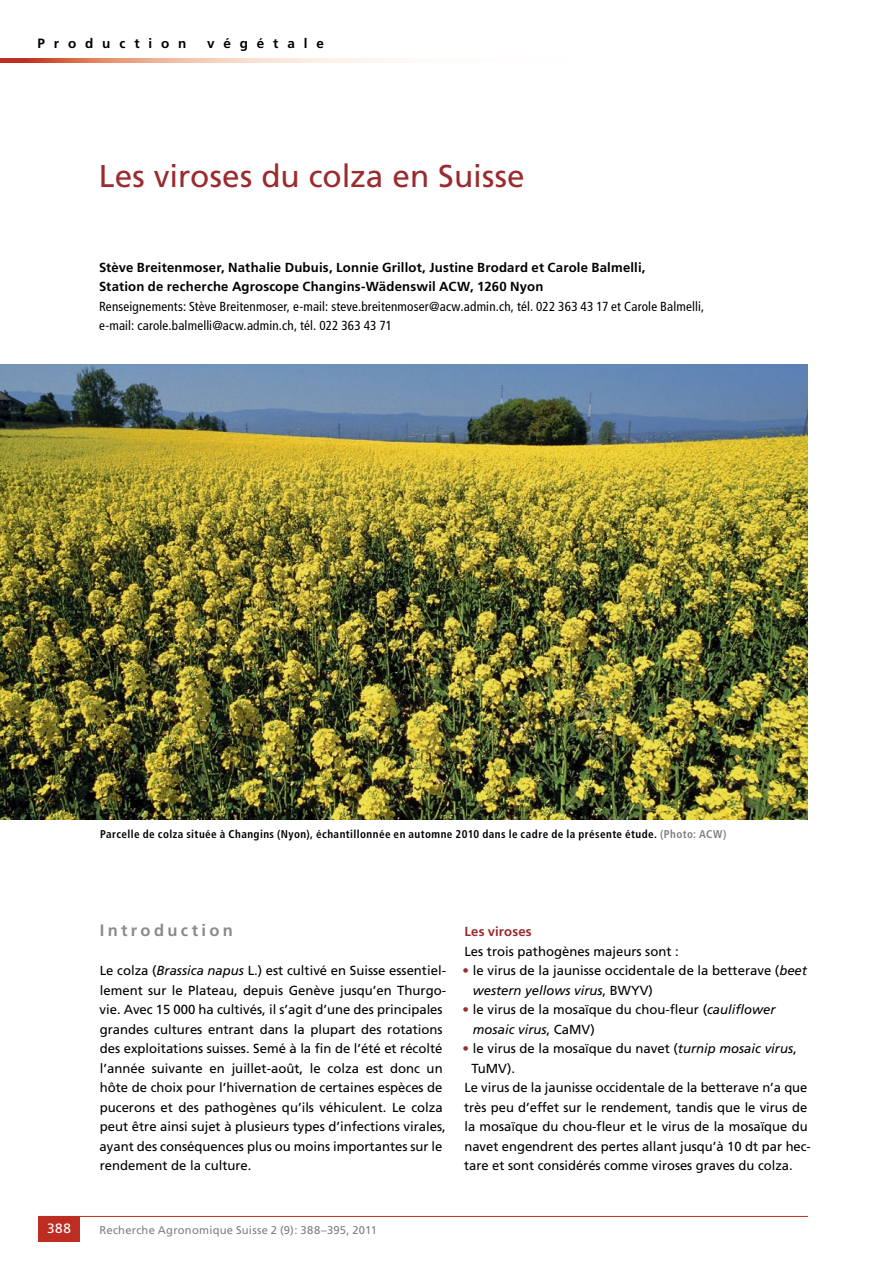
<style>
.page{position:relative;width:893px;height:1263px;background:#fff}
.page>*{position:absolute;margin:0;border:0;box-sizing:border-box;transform-origin:0 0}
.t1{font:31.5px "Frutiger LT Std";letter-spacing:.005em;color:#9a2b2f}
.t2{font:700 16.5px "Frutiger LT Std";letter-spacing:.2em;color:#8b8b8b}
.t3{font:700 13.5px "Frutiger LT Std";letter-spacing:.655em;color:#000}
.t4{font:13.5px "Frutiger LT Std";color:#fff}
.t5{font:13.2px/19.5px "Frutiger LT Std";color:#000}
.t6{font:condensed 13.2px/19.5px "Frutiger LT Std";letter-spacing:.015em;color:#000}
.t7{font:700 13.2px/19.5px "Frutiger LT Std";letter-spacing:.015em;color:#000}
.t8{font:700 13.2px "Frutiger LT Std";letter-spacing:.01em;color:#9a2b2f}
.t9{font:700 condensed 11.25px "Frutiger LT Std";letter-spacing:.04em;color:#000}
.t10{font:11.25px "Frutiger LT Std";letter-spacing:.02em;color:#808080}
.s1{color:#808080}
.s2{font-style:italic}
.s3{color:#9a2b2f}
</style>
<div class="page">
<hr style="left:38px;top:1216px;width:770px;height:1px;background:#bd2d21">
<div style="left:38px;top:1216px;width:42px;height:26px;background:#bd2d21"></div>
<svg style="left:0;top:58px;width:396px;height:5px;background:#ebb2a0"></svg>
<img style="left:0;top:364px;width:808px;height:455px">
<p class="t3" style="left:38px;top:36px;width:150px">Production</p>
<p class="t3" style="left:207px;top:36px;width:118px">végétale</p>
<h1 class="t1" style="left:99px;top:158px;width:427px">Les viroses du colza en Suisse</h1>
<p class="t7" style="left:99px;top:258px;width:548px">Stève Breitenmoser, Nathalie Dubuis, Lonnie Grillot, Justine Brodard et Carole Balmelli,<br>Station de recherche Agroscope Changins-Wädenswil ACW, 1260 Nyon</p>
<p class="t6" style="left:99px;top:297px;width:607px">Renseignements: Stève Breitenmoser, e-mail: steve.breitenmoser@acw.admin.ch, tél. 022 363 43 17 et Carole Balmelli, e-mail: carole.balmelli@acw.admin.ch, tél. 022 363 43 71</p>
<p class="t9" style="left:100px;top:828px;width:628px">Parcelle de colza située à Changins (Nyon), échantillonnée en automne 2010 dans le cadre de la présente étude. <span class="s1">(Photo: ACW)</span></p>
<p class="t2" style="left:100px;top:921px;width:135px">Introduction</p>
<p class="t5" style="left:100px;top:961px;width:348px">Le colza (<span class="s2">Brassica napus</span> L.) est cultivé en Suisse essentiel&shy;lement sur le Plateau, depuis Genève jusqu’en Thurgo&shy;vie. Avec 15 000 ha cultivés, il s’agit d’une des principales grandes cultures entrant dans la plupart des rotations des exploitations suisses. Semé à la fin de l’été et récolté l’année suivante en juillet-août, le colza est donc un hôte de choix pour l’hivernation de certaines espèces de pucerons et des pathogènes qu’ils véhiculent. Le colza peut être ainsi sujet à plusieurs types d’infections virales, ayant des conséquences plus ou moins importantes sur le rendement de la culture.</p>
<p class="t8" style="left:464px;top:924px;width:69px">Les viroses</p>
<p class="t5" style="left:464px;top:941px;width:216px">Les trois pathogènes majeurs sont :</p>
<p class="t5" style="left:473px;top:961px;width:336px;text-indent:-10px"><span class="s3">•</span> le virus de la jaunisse occidentale de la betterave (<span class="s2">beet western yellows virus</span>, BWYV)</p>
<p class="t5" style="left:473px;top:1000px;width:304px;text-indent:-10px"><span class="s3">•</span> le virus de la mosaïque du chou-fleur (<span class="s2">cauliflower mosaic virus</span>, CaMV)</p>
<p class="t5" style="left:463px;top:1039px;width:336px"><span class="s3">•</span> le virus de la mosaïque du navet (<span class="s2">turnip mosaic virus</span>,</p>
<p class="t5" style="left:471px;top:1058px;width:45px">TuMV).</p>
<p class="t5" style="left:464px;top:1078px;width:345px">Le virus de la jaunisse occidentale de la betterave n’a que</p>
<p class="t5" style="left:464px;top:1097px;width:345px">très peu d’effet sur le rendement, tandis que le virus de</p>
<p class="t5" style="left:464px;top:1117px;width:345px">la mosaïque du chou-fleur et le virus de la mosaïque du</p>
<p class="t5" style="left:464px;top:1136px;width:348px">navet engendrent des pertes allant jusqu’à 10 dt par hec-</p>
<p class="t5" style="left:464px;top:1156px;width:330px">tare et sont considérés comme viroses graves du colza.</p>
<p class="t4" style="left:47px;top:1221px;width:25px">388</p>
<p class="t10" style="left:99px;top:1223px;width:279px">Recherche Agronomique Suisse 2 (9): 388–395, 2011</p>
</div>
